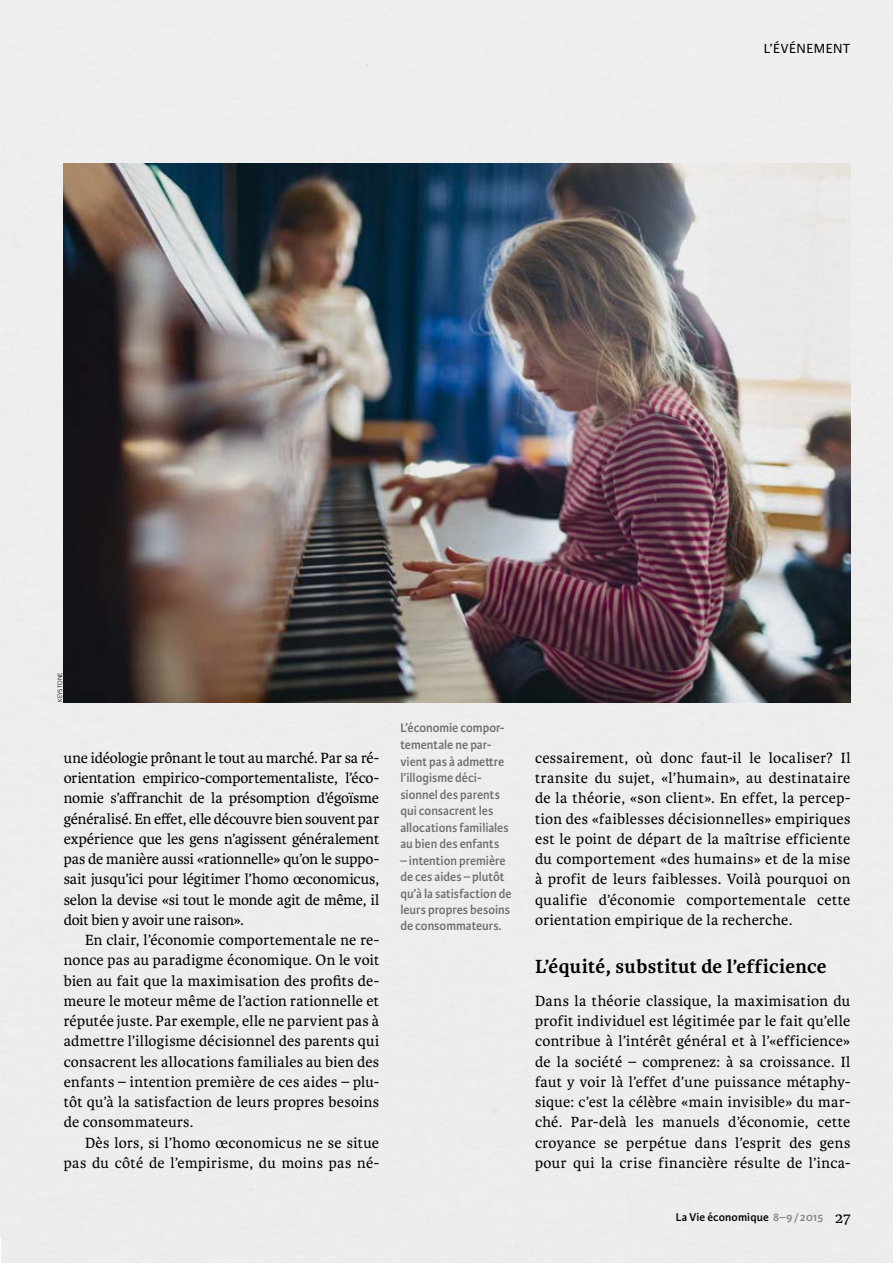
<style>
.page{position:relative;width:893px;height:1263px;background:#ededed}
.page>*{position:absolute;margin:0;border:0;box-sizing:border-box;transform-origin:0 0}
.t1{font:700 20.25px "Karmina";letter-spacing:.015em;color:#000}
.t2{font:15.75px/20.2px "Karmina";letter-spacing:.015em;color:#000;text-align:justify}
.t3{font:14.1px "Karmina Sans";letter-spacing:.035em;color:#000}
.t4{font:600 13.5px/16.5px "Karmina Sans";color:#706f6f;scale:.95 1}
.t5{font:600 12px "Karmina Sans";letter-spacing:.01em;color:#000}
.t6{font:300 6.75px "Karmina Sans";letter-spacing:.01em;color:#000}
.s1{color:#878787}
.s2{font-family:"Karmina";font-weight:400;font-size:16.5px}
</style>
<div class="page">
<img style="left:64px;top:164px;width:786px;height:538px">
<p class="t3" style="left:764px;top:41px;width:88px">L’ÉVÉNEMENT</p>
<p class="t6" style="left:56px;top:702px;width:31px;rotate:-90deg">KEYSTONE</p>
<p class="t2" style="left:64px;top:748px;width:317px">une idéologie prônant le tout au marché. Par sa ré&shy;orientation empirico-comportementaliste, l’éco&shy;nomie s’affranchit de la présomption d’égoïsme généralisé. En effet, elle découvre bien souvent par expérience que les gens n’agissent généralement pas de manière aussi «rationnelle» qu’on le suppo&shy;sait jusqu’ici pour légitimer l’homo œconomicus, selon la devise «si tout le monde agit de même, il doit bien y avoir une raison».</p>
<p class="t2" style="left:64px;top:930px;width:317px;text-indent:21px">En clair, l’économie comportementale ne re&shy;nonce pas au paradigme économique. On le voit bien au fait que la maximisation des profits de&shy;meure le moteur même de l’action rationnelle et réputée juste. Par exemple, elle ne parvient pas à admettre l’illogisme décisionnel des parents qui consacrent les allocations familiales au bien des enfants – intention première de ces aides – plu&shy;tôt qu’à la satisfaction de leurs propres besoins de consommateurs.</p>
<p class="t2" style="left:64px;top:1133px;width:317px;text-align:right">Dès lors, si l’homo œconomicus ne se situe pas du côté de l’empirisme, du moins pas né-</p>
<p class="t4" style="left:400px;top:720px;width:116px">L’économie compor&shy;tementale ne par&shy;vient pas à admettre l’illogisme déci&shy;sionnel des parents qui consacrent les allocations familiales au bien des enfants</p>
<p class="t4" style="left:400px;top:852px;width:118px">– intention première de ces aides – plutôt qu’à la satisfaction de leurs propres besoins de consommateurs.</p>
<p class="t2" style="left:535px;top:748px;width:317px">cessairement, où donc faut-il le localiser? Il transite du sujet, «l’humain», au destinataire de la théorie, «son client». En effet, la percep&shy;tion des «faiblesses décisionnelles» empiriques est le point de départ de la maîtrise efficiente du comportement «des humains» et de la mise à profit de leurs faiblesses. Voilà pourquoi on qualifie d’économie comportementale cette orientation empirique de la recherche.</p>
<p class="t1" style="left:535px;top:955px;width:293px">L’équité, substitut de l’efficience</p>
<p class="t2" style="left:535px;top:991px;width:317px">Dans la théorie classique, la maximisation du profit individuel est légitimée par le fait qu’elle contribue à l’intérêt général et à l’«efficience» de la société – comprenez: à sa croissance. Il faut y voir là l’effet d’une puissance métaphy&shy;sique: c’est la célèbre «main invisible» du mar&shy;ché. Par-delà les manuels d’économie, cette croyance se perpétue dans l’esprit des gens pour qui la crise financière résulte de l’inca-</p>
<p class="t5" style="left:676px;top:1210px;width:176px">La Vie économique <span class="s1">8–9/2015</span> <span class="s2">27</span></p>
</div>
